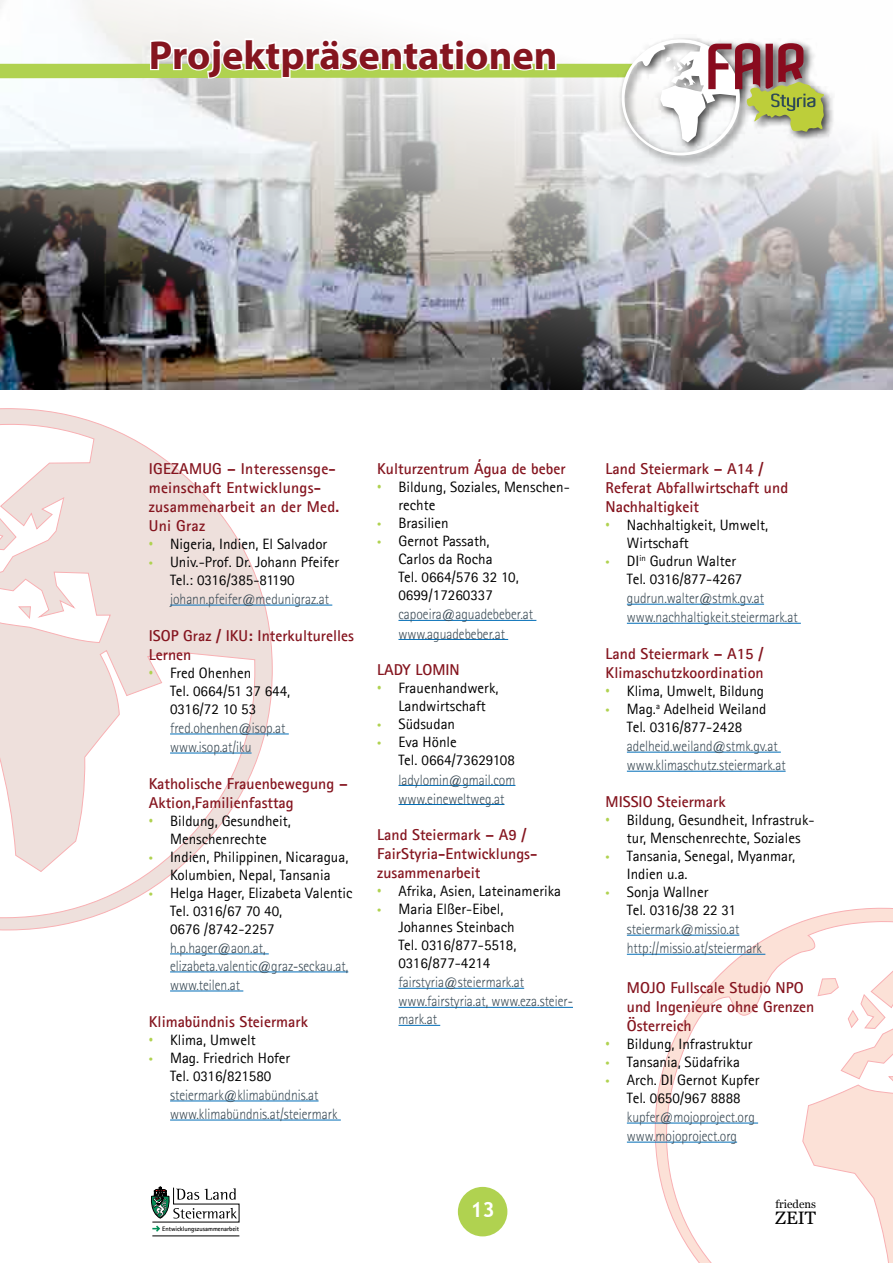
<style>
.page{position:relative;width:893px;height:1263px;background:#fff}
.page>*{position:absolute;margin:0;border:0;box-sizing:border-box;transform-origin:0 0}
.t1{font:700 40.5px "Myriad Pro";color:#85151f}
.t2{font:700 21px "Trebuchet MS";color:#fff}
.t3{font:18px "Georgia";color:#000}
.t4{font:700 15.75px/18.9px "Agfa Rotis Sans Serif";color:#85151f}
.t5{font:15px/18px "Agfa Rotis Sans Serif";color:#000}
.t6{font:300 15px/19px "Agfa Rotis Sans Serif";color:#3b4b56;scale:.9 1}
.t7{font:11.25px "Georgia";color:#000}
.t8{font:700 6.45px "Agfa Rotis Sans Serif";color:#000}
.s1{font-family:"Arial Narrow";color:#b0d250}
.s2{font-family:"Myriad Pro";color:#b0d250}
</style>
<div class="page">
<svg style="left:0;top:408px;width:273px;height:522px"></svg>
<svg style="left:653px;top:907px;width:240px;height:356px"></svg>
<hr style="left:170px;top:605px;width:162px;height:1px;background:#006db7">
<hr style="left:170px;top:734px;width:119px;height:1px;background:#006db7">
<hr style="left:170px;top:753px;width:82px;height:1px;background:#006db7">
<hr style="left:170px;top:954px;width:99px;height:1px;background:#006db7">
<hr style="left:170px;top:972px;width:178px;height:1px;background:#006db7">
<hr style="left:170px;top:991px;width:73px;height:1px;background:#006db7">
<hr style="left:170px;top:1101px;width:149px;height:1px;background:#006db7">
<hr style="left:170px;top:1120px;width:171px;height:1px;background:#006db7">
<hr style="left:398px;top:620px;width:138px;height:1px;background:#006db7">
<hr style="left:398px;top:639px;width:110px;height:1px;background:#006db7">
<hr style="left:398px;top:785px;width:117px;height:1px;background:#006db7">
<hr style="left:398px;top:804px;width:106px;height:1px;background:#006db7">
<hr style="left:398px;top:988px;width:126px;height:1px;background:#006db7">
<hr style="left:398px;top:1007px;width:175px;height:1px;background:#006db7">
<hr style="left:398px;top:1025px;width:42px;height:1px;background:#006db7">
<hr style="left:627px;top:604px;width:137px;height:1px;background:#006db7">
<hr style="left:627px;top:623px;width:174px;height:1px;background:#006db7">
<hr style="left:627px;top:752px;width:154px;height:1px;background:#006db7">
<hr style="left:627px;top:771px;width:159px;height:1px;background:#006db7">
<hr style="left:627px;top:935px;width:112px;height:1px;background:#006db7">
<hr style="left:627px;top:954px;width:138px;height:1px;background:#006db7">
<hr style="left:627px;top:1123px;width:131px;height:1px;background:#006db7">
<hr style="left:627px;top:1142px;width:110px;height:1px;background:#006db7">
<img style="left:0;top:0;width:893px;height:389px">
<hr style="left:152px;top:1235px;width:87px;height:1px;background:#000">
<svg style="left:150px;top:1186px;width:90px;height:46px"></svg>
<div style="left:458px;top:1187px;width:49px;height:49px;background:#b0d250;border-radius:50%"></div>
<div style="left:617px;top:34px;width:217px;height:133px;background:#000;opacity:.75"></div>
<svg style="left:0;top:37px;width:826px;height:118px"></svg>
<h1 class="t1" style="left:149px;top:29px;width:410px">Projektpräsentationen</h1>
<p class="t4" style="left:149px;top:459px;width:192px">IGEZAMUG – Interessensge&shy;meinschaft Entwicklungs&shy;zusammenarbeit an der Med.<br>Uni Graz</p>
<p class="t5" style="left:149px;top:535px;width:180px"><span class="s1">•</span> Nigeria, Indien, El Salvador</p>
<p class="t5" style="left:170px;top:553px;width:171px;text-indent:-21px"><span class="s2">•</span> Univ.-Prof. Dr. Johann Pfeifer<br>Tel.: 0316/385-81190</p>
<p class="t6" style="left:170px;top:590px;width:178px">johann.pfeifer@medunigraz.at</p>
<p class="t4" style="left:149px;top:626px;width:207px">ISOP Graz / IKU: Interkulturelles<br>Lernen</p>
<p class="t5" style="left:170px;top:664px;width:122px;text-indent:-21px"><span class="s1">•</span> Fred Ohenhen<br>Tel. 0664/51 37 644,<br>0316/72 10 53</p>
<p class="t6" style="left:170px;top:718px;width:130px">fred.ohenhen@isop.at www.isop.at/iku</p>
<p class="t4" style="left:149px;top:774px;width:200px">Katholische Frauenbewegung –<br>Aktion,Familienfasttag</p>
<p class="t5" style="left:149px;top:812px;width:144px;text-align:center"><span class="s1">•</span> Bildung, Gesundheit,<br>Menschenrechte</p>
<p class="t5" style="left:149px;top:848px;width:201px;text-align:center"><span class="s2">•</span> Indien, Philippinen, Nicaragua,<br>Kolumbien, Nepal, Tansania</p>
<p class="t5" style="left:170px;top:884px;width:184px;text-indent:-21px"><span class="s2">•</span> Helga Hager, Elizabeta Valentic<br>Tel. 0316/67 70 40,<br>0676 /8742-2257</p>
<p class="t6" style="left:170px;top:939px;width:199px;line-height:18.6px">h.p.hager@aon.at, elizabeta.valentic@graz-seckau.at, www.teilen.at</p>
<p class="t4" style="left:149px;top:1012px;width:161px">Klimabündnis Steiermark</p>
<p class="t5" style="left:149px;top:1031px;width:108px"><span class="s1">•</span> Klima, Umwelt</p>
<p class="t5" style="left:149px;top:1049px;width:143px;text-align:center"><span class="s2">•</span> Mag. Friedrich Hofer<br>Tel. 0316/821580</p>
<p class="t6" style="left:170px;top:1085px;width:188px">steiermark@klimabündnis.at www.klimabündnis.at/steiermark</p>
<p class="t4" style="left:377px;top:459px;width:190px">Kulturzentrum Água de beber</p>
<p class="t5" style="left:398px;top:478px;width:173px;text-indent:-21px"><span class="s1">•</span> Bildung, Soziales, Menschen&shy;rechte</p>
<p class="t5" style="left:377px;top:514px;width:73px"><span class="s2">•</span> Brasilien</p>
<p class="t5" style="left:398px;top:532px;width:122px;text-indent:-21px"><span class="s2">•</span> Gernot Passath,<br>Carlos da Rocha<br>Tel. 0664/576 32 10,<br>0699/17260337</p>
<p class="t6" style="left:398px;top:605px;width:151px">capoeira@aguadebeber.at www.aguadebeber.at</p>
<p class="t4" style="left:377px;top:660px;width:84px">LADY LOMIN</p>
<p class="t5" style="left:377px;top:679px;width:123px;text-align:center"><span class="s1">•</span> Frauenhandwerk,<br>Landwirtschaft</p>
<p class="t5" style="left:377px;top:715px;width:79px"><span class="s2">•</span> Südsudan</p>
<p class="t5" style="left:398px;top:733px;width:118px;text-indent:-21px"><span class="s2">•</span> Eva Hönle<br>Tel. 0664/73629108</p>
<p class="t6" style="left:398px;top:770px;width:131px">ladylomin@gmail.com www.eineweltweg.at</p>
<p class="t4" style="left:377px;top:825px;width:160px">Land Steiermark – A9 /<br>FairStyria-Entwicklungs&shy;zusammenarbeit</p>
<p class="t5" style="left:377px;top:882px;width:185px"><span class="s1">•</span> Afrika, Asien, Lateinamerika</p>
<p class="t5" style="left:398px;top:900px;width:120px;text-indent:-21px"><span class="s2">•</span> Maria Elßer-Eibel,<br>Johannes Steinbach<br>Tel. 0316/877-5518,<br>0316/877-4214</p>
<p class="t6" style="left:398px;top:973px;width:195px;line-height:18.6px">fairstyria@steiermark.at www.fairstyria.at, www.eza.steier&shy;mark.at</p>
<p class="t8" style="left:162px;top:1224px;width:79px">Entwicklungszusammenarbeit</p>
<h2 class="t2" style="left:470px;top:1196px;width:26px">13</h2>
<p class="t4" style="left:606px;top:459px;width:184px">Land Steiermark – A14 /<br>Referat Abfallwirtschaft und<br>Nachhaltigkeit</p>
<p class="t5" style="left:627px;top:516px;width:143px;text-indent:-21px"><span class="s1">•</span> Nachhaltigkeit, Umwelt,<br>Wirtschaft</p>
<p class="t5" style="left:627px;top:552px;width:117px;text-indent:-21px"><span class="s2">•</span> DI<sup>in</sup> Gudrun Walter<br>Tel. 0316/877-4267</p>
<p class="t6" style="left:627px;top:589px;width:191px">gudrun.walter@stmk.gv.at www.nachhaltigkeit.steiermark.at</p>
<p class="t4" style="left:606px;top:644px;width:160px">Land Steiermark – A15 /<br>Klimaschutzkoordination</p>
<p class="t5" style="left:606px;top:682px;width:160px"><span class="s1">•</span> Klima, Umwelt, Bildung</p>
<p class="t5" style="left:606px;top:700px;width:162px;text-align:center"><span class="s2">•</span> Mag.<sup>a</sup> Adelheid Weiland<br>Tel. 0316/877-2428</p>
<p class="t6" style="left:627px;top:737px;width:178px">adelheid.weiland@stmk.gv.at www.klimaschutz.steiermark.at</p>
<p class="t4" style="left:606px;top:792px;width:122px">MISSIO Steiermark</p>
<p class="t5" style="left:606px;top:811px;width:210px;text-align:center"><span class="s1">•</span> Bildung, Gesundheit, Infrastruk&shy;tur, Menschenrechte, Soziales</p>
<p class="t5" style="left:627px;top:847px;width:170px;text-indent:-21px"><span class="s2">•</span> Tansania, Senegal, Myanmar,<br>Indien u.a.</p>
<p class="t5" style="left:627px;top:883px;width:111px;text-indent:-21px"><span class="s2">•</span> Sonja Wallner<br>Tel. 0316/38 22 31</p>
<p class="t6" style="left:627px;top:920px;width:152px">steiermark@missio.at http://missio.at/steiermark</p>
<p class="t4" style="left:627px;top:978px;width:189px">MOJO Fullscale Studio NPO und Ingenieure ohne Grenzen<br>Österreich</p>
<p class="t5" style="left:606px;top:1035px;width:149px"><span class="s1">•</span> Bildung, Infrastruktur</p>
<p class="t5" style="left:606px;top:1053px;width:136px"><span class="s2">•</span> Tansania, Südafrika</p>
<p class="t5" style="left:606px;top:1071px;width:156px;text-align:center"><span class="s2">•</span> Arch. DI Gernot Kupfer<br>Tel. 0650/967 8888</p>
<p class="t6" style="left:627px;top:1107px;width:144px">kupfer@mojoproject.org www.mojoproject.org</p>
<p class="t7" style="left:776px;top:1197px;width:42px">friedens</p>
<p class="t3" style="left:775px;top:1207px;width:42px">ZEIT</p>
</div>
